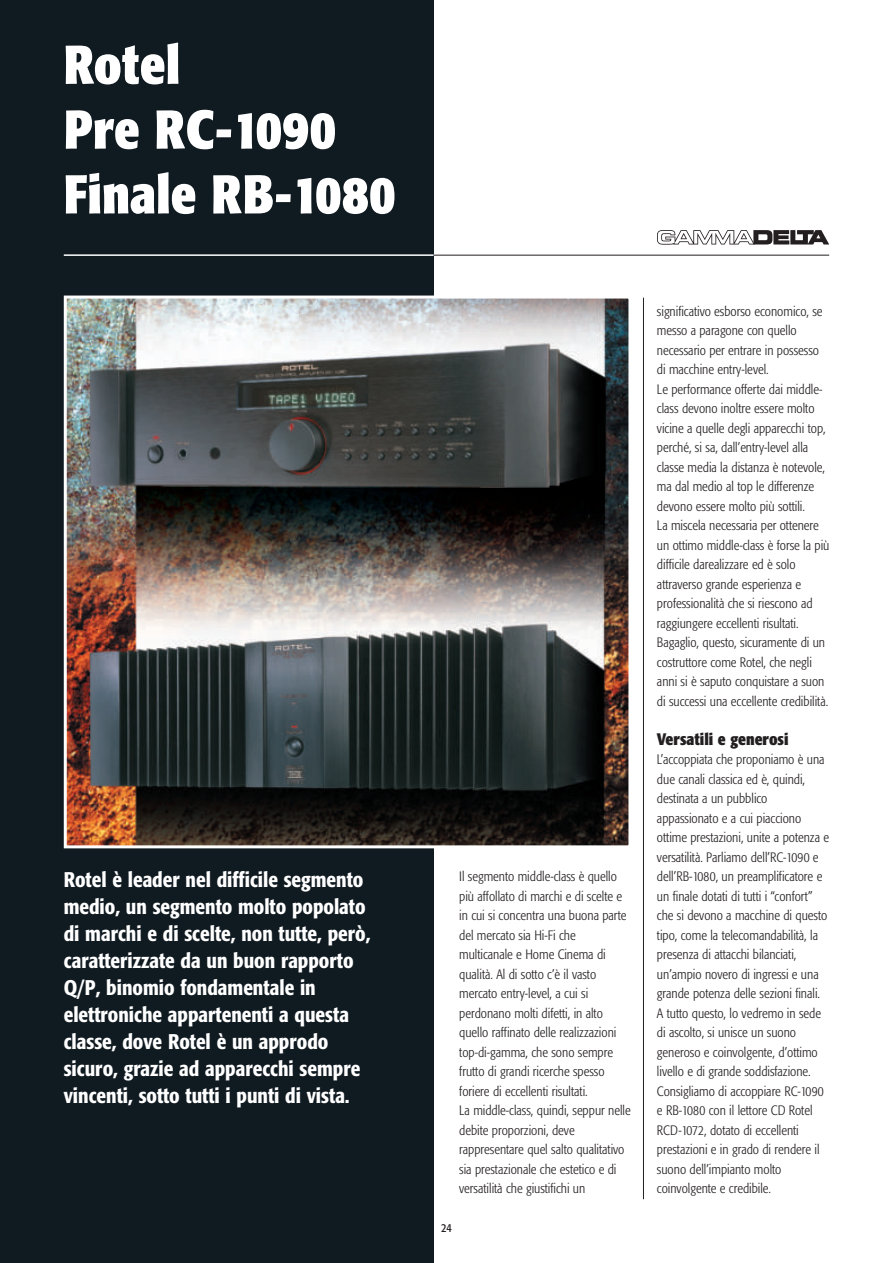
<style>
.page{position:relative;width:893px;height:1263px;background:#fff}
.page>*{position:absolute;margin:0;border:0;box-sizing:border-box;transform-origin:0 0}
.t1{font:700 condensed 54px/64.8px "Formata";color:#fff}
.t2{font:500 condensed 21px/27px "Formata";color:#fff}
.t3{font:700 condensed 16.5px "Formata";color:#231f20}
.t4{font:300 condensed 13.5px/19.5px "Formata";color:#231f20}
.t5{font:condensed 12px "Formata";color:#231f20}
</style>
<div class="page">
<div style="left:0;top:0;width:434px;height:1263px;background:#101a21"></div>
<hr style="left:64px;top:254px;width:370px;height:2px;background:#fff">
<hr style="left:434px;top:255px;width:395px;height:1px;background:#231f20">
<hr style="left:643px;top:298px;width:1px;height:901px;background:#231f20">
<img style="left:68px;top:300px;width:559px;height:544px">
<div style="left:64px;top:296px;width:567px;height:552px;border:3px solid #fff"></div>
<svg style="left:657px;top:230px;width:172px;height:15px"></svg>
<h1 class="t1" style="left:64px;top:37px;width:334px">Rotel<br>Pre RC-1090<br>Finale RB-1080</h1>
<p class="t2" style="left:64px;top:867px;width:308px">Rotel è leader nel difficile segmento medio, un segmento molto popolato di marchi e di scelte, non tutte, però, caratterizzate da un buon rapporto Q/P, binomio fondamentale in elettroniche appartenenti a questa classe, dove Rotel è un approdo sicuro, grazie ad apparecchi sempre vincenti, sotto tutti i punti di vista.</p>
<p class="t4" style="left:459px;top:867px;width:173px">Il segmento middle-class è quello più affollato di marchi e di scelte e in cui si concentra una buona parte del mercato sia Hi-Fi che multicanale e Home Cinema di qualità. Al di sotto c’è il vasto mercato entry-level, a cui si perdonano molti difetti, in alto quello raffinato delle realizzazioni top-di-gamma, che sono sempre frutto di grandi ricerche spesso foriere di eccellenti risultati.<br>La middle-class, quindi, seppur nelle debite proporzioni, deve rappresentare quel salto qualitativo sia prestazionale che estetico e di versatilità che giustifichi un</p>
<p class="t5" style="left:441px;top:1223px;width:12px">24</p>
<p class="t4" style="left:657px;top:302px;width:174px">significativo esborso economico, se messo a paragone con quello necessario per entrare in possesso di macchine entry-level.<br>Le performance offerte dai middle&shy;class devono inoltre essere molto vicine a quelle degli apparecchi top, perché, si sa, dall’entry-level alla classe media la distanza è notevole, ma dal medio al top le differenze devono essere molto più sottili.<br>La miscela necessaria per ottenere un ottimo middle-class è forse la più difficile darealizzare ed è solo attraverso grande esperienza e professionalità che si riescono ad raggiungere eccellenti risultati.<br>Bagaglio, questo, sicuramente di un costruttore come Rotel, che negli anni si è saputo conquistare a suon di successi una eccellente credibilità.</p>
<p class="t3" style="left:657px;top:732px;width:133px">Versatili e generosi</p>
<p class="t4" style="left:657px;top:750px;width:174px">L’accoppiata che proponiamo è una due canali classica ed è, quindi, destinata a un pubblico appassionato e a cui piacciono ottime prestazioni, unite a potenza e versatilità. Parliamo dell’RC-1090 e dell’RB-1080, un preamplificatore e un finale dotati di tutti i “confort” che si devono a macchine di questo tipo, come la telecomandabilità, la presenza di attacchi bilanciati, un’ampio novero di ingressi e una grande potenza delle sezioni finali.<br>A tutto questo, lo vedremo in sede di ascolto, si unisce un suono generoso e coinvolgente, d’ottimo livello e di grande soddisfazione.<br>Consigliamo di accoppiare RC-1090 e RB-1080 con il lettore CD Rotel RCD-1072, dotato di eccellenti prestazioni e in grado di rendere il suono dell’impianto molto coinvolgente e credibile.</p>
</div>
